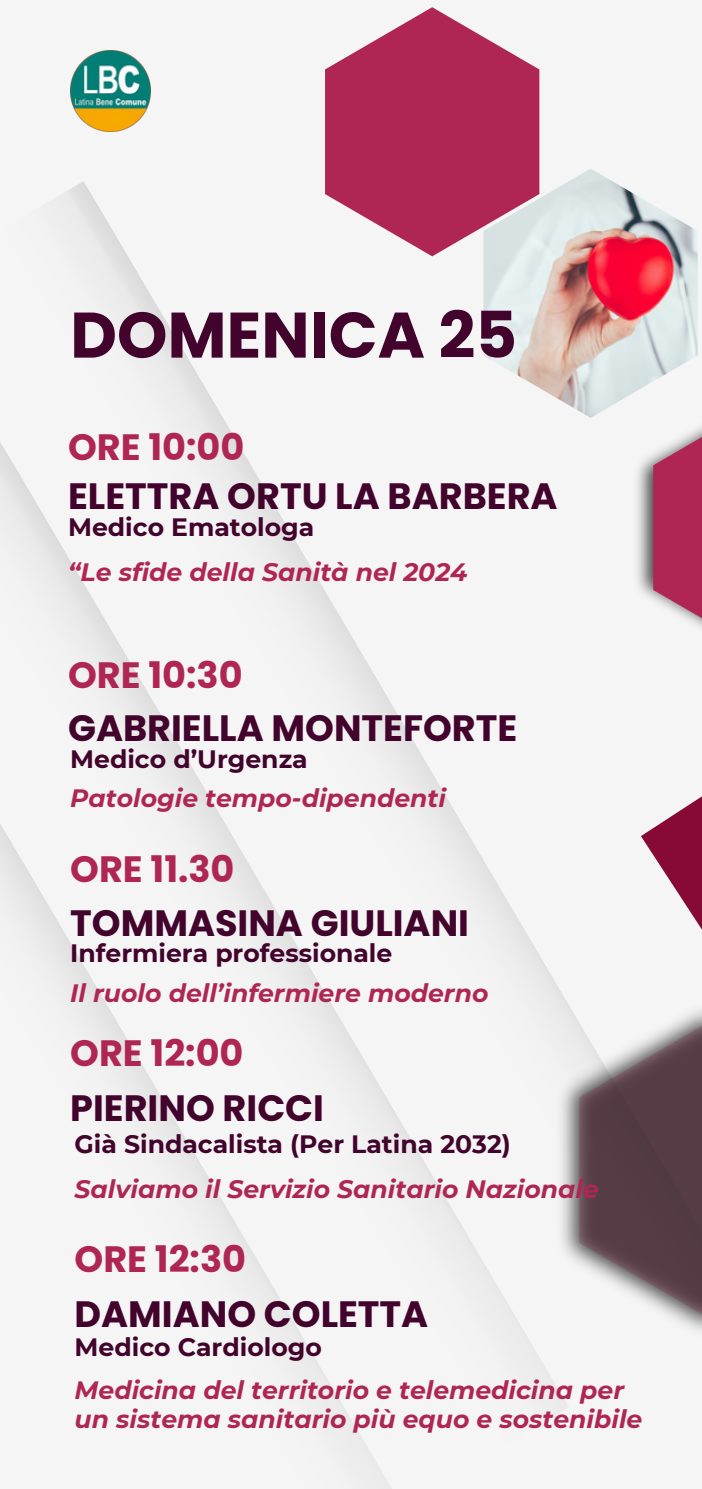
<style>
.page{position:relative;width:702px;height:1489px;background:#fff}
.page>*{position:absolute;margin:0;border:0;box-sizing:border-box;transform-origin:0 0}
.t1{font:700 64.25px "Poppins";color:#42032c}
.t2{font:700 36.75px/54.5px "Poppins";color:#42032c}
.t3{font:italic 700 25px "Montserrat";color:#af2655}
.t4{font:700 25px "Montserrat";color:#42032c}
.s1{color:#af2655}
</style>
<div class="page">
<div style="left:0;top:0;width:701px;height:1489px;background:#f5f5f5"></div>
<svg style="left:325px;top:7px;width:214px;height:174px;fill:#af2655"></svg>
<img style="left:483px;top:169px;width:128px;height:12px">
<img style="left:0;top:181px;width:701px;height:1182px">
<img style="left:543px;top:988px;width:157px;height:364px">
<svg style="left:579px;top:1026px;width:122px;height:288px;background:#77646b"></svg>
<img style="left:0;top:823px;width:392px;height:666px">
<img style="left:70px;top:50px;width:81px;height:81px">
<p class="t1" style="left:70px;top:290px;width:448px">DOMENICA 25</p>
<p class="t2" style="left:68px;top:423px;width:490px;line-height:48.8px"><span class="s1">ORE 10:00<br></span>ELETTRA ORTU LA BARBERA</p>
<p class="t4" style="left:68px;top:512px;width:247px">Medico Ematologa</p>
<h2 class="t3" style="left:68px;top:557px;width:400px">“Le sfide della Sanità nel 2024</h2>
<p class="t2" style="left:68px;top:649px;width:450px;line-height:52.5px"><span class="s1">ORE 10:30<br></span>GABRIELLA MONTEFORTE</p>
<h2 class="t4" style="left:70px;top:743px;width:239px">Medico d’Urgenza</h2>
<p class="t3" style="left:70px;top:783px;width:377px">Patologie tempo-dipendenti</p>
<h2 class="t2" style="left:70px;top:841px;width:400px"><span class="s1">ORE 11.30<br></span>TOMMASINA GIULIANI</h2>
<p class="t4" style="left:70px;top:938px;width:323px">Infermiera professionale</p>
<p class="t3" style="left:70px;top:977px;width:419px">Il ruolo dell’infermiere moderno</p>
<h1 class="t2" style="left:70px;top:1026px;width:255px"><span class="s1">ORE 12:00<br></span>PIERINO RICCI</h1>
<p class="t4" style="left:75px;top:1129px;width:437px">Già Sindacalista (Per Latina 2032)</p>
<p class="t3" style="left:75px;top:1174px;width:525px">Salviamo il Servizio Sanitario Nazionale</p>
<p class="t2" style="left:75px;top:1232px;width:355px"><span class="s1">ORE 12:30<br></span>DAMIANO COLETTA</p>
<p class="t4" style="left:75px;top:1332px;width:248px">Medico Cardiologo</p>
<h2 class="t3" style="left:75px;top:1375px;width:551px">Medicina del territorio e telemedicina per</h2>
<p class="t3" style="left:75px;top:1403px;width:569px">un sistema sanitario più equo e sostenibile</p>
</div>
